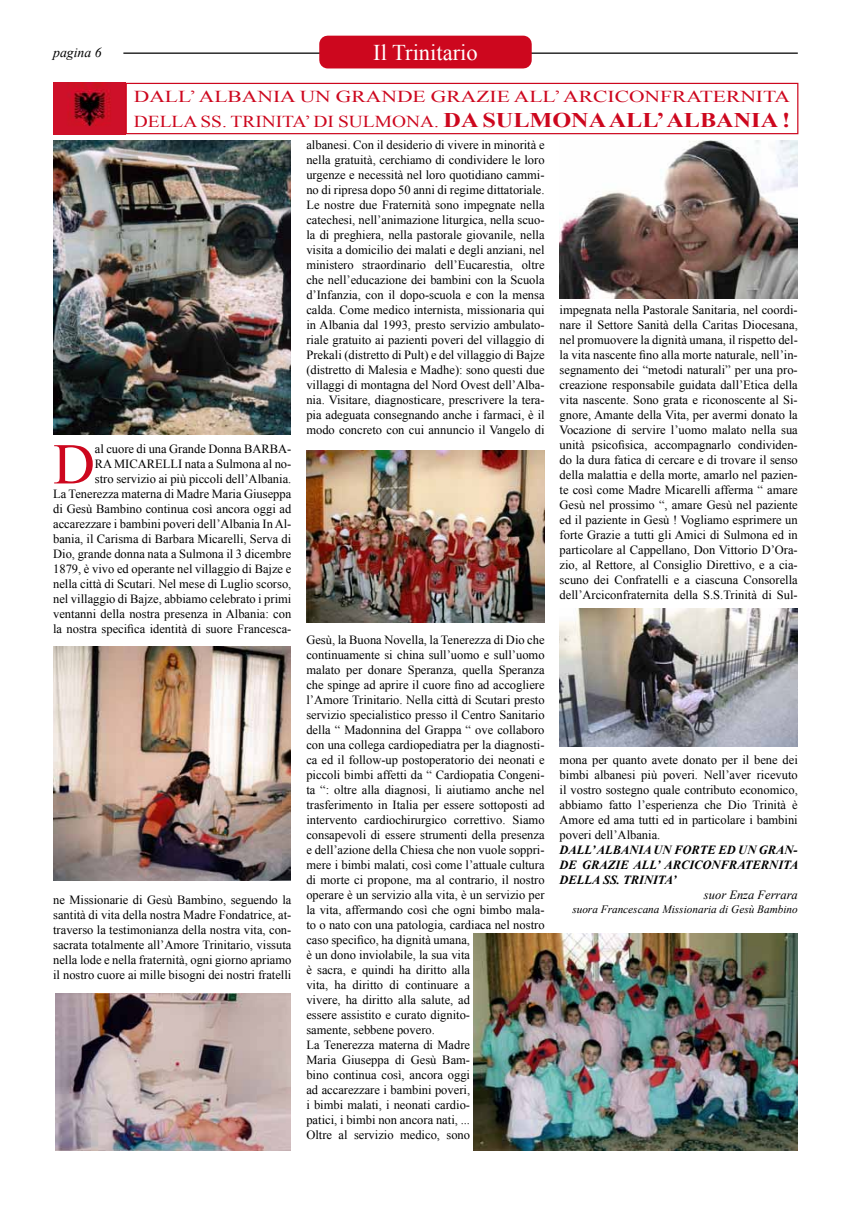
<style>
.page{position:relative;width:851px;height:1205px;background:#fff}
.page>*{position:absolute;margin:0;border:0;box-sizing:border-box;transform-origin:0 0}
.t1{font:57.75px "Times New Roman";color:#cd071e}
.t2{font:22.5px "Times New Roman";color:#fff}
.t3{font:16.62px/25px "Times New Roman";color:#cd071e;scale:1.29 1}
.t4{font:italic 13.75px "Times New Roman";color:#000}
.t5{font:12.5px/15px "Times New Roman";color:#000;text-align:justify}
.t6{font:italic 700 12.5px/15px "Times New Roman";color:#000;text-align:justify}
.t7{font:italic 12.5px "Times New Roman";color:#000}
.t8{font:italic 11.25px "Times New Roman";color:#000}
.s1{font-weight:700;font-size:20.88px}
</style>
<div class="page">
<hr style="left:123px;top:53px;width:674px;height:1px;background:#000">
<div style="left:319px;top:36px;width:212px;height:32px;border:17px solid #cd071e"></div>
<img style="left:53px;top:83px;width:73px;height:51px">
<img style="left:53px;top:647px;width:238px;height:233px">
<img style="left:55px;top:993px;width:236px;height:157px">
<img style="left:473px;top:934px;width:324px;height:216px">
<img style="left:306px;top:450px;width:238px;height:172px">
<img style="left:53px;top:140px;width:238px;height:294px">
<img style="left:559px;top:140px;width:238px;height:158px">
<img style="left:559px;top:609px;width:238px;height:138px">
<div style="left:126px;top:83px;width:672px;height:51px;border:1px solid #cd071e"></div>
<p class="t4" style="left:53px;top:43px;width:50px">pagina 6</p>
<h2 class="t2" style="left:373px;top:38px;width:106px">Il Trinitario</h2>
<h3 class="t3" style="left:134px;top:83px;width:510px">DALL’ ALBANIA UN GRANDE GRAZIE ALL’ ARCICONFRATERNITA<br>DELLA SS. TRINITA’ DI SULMONA. <span class="s1">DA SULMONA ALL’ ALBANIA !</span></h3>
<h1 class="t1" style="left:53px;top:425px;width:43px">D</h1>
<p class="t5" style="left:53px;top:441px;width:240px;text-align:right">al cuore di una Grande Donna BARBA-<br>RA MICARELLI nata a Sulmona al no-<br>stro servizio ai più piccoli dell’Albania.<br>La Tenerezza materna di Madre Maria Giuseppa di Gesù Bambino continua così ancora oggi ad accarezzare i bambini poveri dell’Albania In Al&shy;bania, il Carisma di Barbara Micarelli, Serva di Dio, grande donna nata a Sulmona il 3 dicembre 1879, è vivo ed operante nel villaggio di Bajze e nella città di Scutari. Nel mese di Luglio scorso, nel villaggio di Bajze, abbiamo celebrato i primi ventanni della nostra presenza in Albania: con la nostra specifica identità di suore Francesca-</p>
<p class="t5" style="left:53px;top:891px;width:240px">ne Missionarie di Gesù Bambino, seguendo la santità di vita della nostra Madre Fondatrice, at&shy;traverso la testimonianza della nostra vita, con&shy;sacrata totalmente all’Amore Trinitario, vissuta nella lode e nella fraternità, ogni giorno apriamo il nostro cuore ai mille bisogni dei nostri fratelli</p>
<p class="t5" style="left:306px;top:137px;width:240px">albanesi. Con il desiderio di vivere in minorità e nella gratuità, cerchiamo di condividere le loro urgenze e necessità nel loro quotidiano cammi&shy;no di ripresa dopo 50 anni di regime dittatoriale.<br>Le nostre due Fraternità sono impegnate nella catechesi, nell’animazione liturgica, nella scuo&shy;la di preghiera, nella pastorale giovanile, nella visita a domicilio dei malati e degli anziani, nel ministero straordinario dell’Eucarestia, oltre che nell’educazione dei bambini con la Scuola d’Infanzia, con il dopo-scuola e con la mensa calda. Come medico internista, missionaria qui in Albania dal 1993, presto servizio ambulato&shy;riale gratuito ai pazienti poveri del villaggio di Prekali (distretto di Pult) e del villaggio di Bajze (distretto di Malesia e Madhe): sono questi due villaggi di montagna del Nord Ovest dell’Alba&shy;nia. Visitare, diagnosticare, prescrivere la tera&shy;pia adeguata consegnando anche i farmaci, è il modo concreto con cui annuncio il Vangelo di</p>
<p class="t5" style="left:306px;top:632px;width:240px;text-align:left">Gesù, la Buona Novella, la Tenerezza di Dio che continuamente si china sull’uomo e sull’uomo malato per donare Speranza, quella Speranza che spinge ad aprire il cuore fino ad accogliere l’Amore Trinitario. Nella città di Scutari presto servizio specialistico presso il Centro Sanitario della “ Madonnina del Grappa “ ove collaboro con una collega cardiopediatra per la diagnosti&shy;ca ed il follow-up postoperatorio dei neonati e piccoli bimbi affetti da “ Cardiopatia Congeni&shy;ta “: oltre alla diagnosi, li aiutiamo anche nel trasferimento in Italia per essere sottoposti ad intervento cardiochirurgico correttivo. Siamo consapevoli di essere strumenti della presenza e dell’azione della Chiesa che non vuole soppri&shy;mere i bimbi malati, così come l’attuale cultura di morte ci propone, ma al contrario, il nostro operare è un servizio alla vita, è un servizio per la vita, affermando così che ogni bimbo mala&shy;to o nato con una patologia, cardiaca nel nostro caso specifico, ha dignità umana,<br>è un dono inviolabile, la sua vita<br>è sacra, e quindi ha diritto alla<br>vita, ha diritto di continuare a<br>vivere, ha diritto alla salute, ad<br>essere assistito e curato dignito-<br>samente, sebbene povero.<br>La Tenerezza materna di Madre<br>Maria Giuseppa di Gesù Bam-<br>bino continua così, ancora oggi<br>ad accarezzare i bambini poveri,<br>i bimbi malati, i neonati cardio-<br>patici, i bimbi non ancora nati, ...<br>Oltre al servizio medico, sono</p>
<p class="t5" style="left:559px;top:302px;width:240px">impegnata nella Pastorale Sanitaria, nel coordi&shy;nare il Settore Sanità della Caritas Diocesana, nel promuovere la dignità umana, il rispetto del&shy;la vita nascente fino alla morte naturale, nell’in&shy;segnamento dei “metodi naturali” per una pro&shy;creazione responsabile guidata dall’Etica della vita nascente. Sono grata e riconoscente al Si&shy;gnore, Amante della Vita, per avermi donato la Vocazione di servire l’uomo malato nella sua unità psicofisica, accompagnarlo condividen&shy;do la dura fatica di cercare e di trovare il senso della malattia e della morte, amarlo nel pazien&shy;te così come Madre Micarelli afferma “ amare Gesù nel prossimo “, amare Gesù nel paziente ed il paziente in Gesù ! Vogliamo esprimere un forte Grazie a tutti gli Amici di Sulmona ed in particolare al Cappellano, Don Vittorio D’Ora&shy;zio, al Rettore, al Consiglio Direttivo, e a cia&shy;scuno dei Confratelli e a ciascuna Consorella dell’Arciconfraternita della S.S.Trinità di Sul-</p>
<p class="t5" style="left:559px;top:752px;width:240px">mona per quanto avete donato per il bene dei bimbi albanesi più poveri. Nell’aver ricevuto il vostro sostegno quale contributo economico, abbiamo fatto l’esperienza che Dio Trinità è Amore ed ama tutti ed in particolare i bambini poveri dell’Albania.</p>
<p class="t6" style="left:559px;top:842px;width:240px">DALL’ ALBANIA UN FORTE ED UN GRAN-DE GRAZIE ALL’ ARCICONFRATERNITA DELLA SS. TRINITA’</p>
<p class="t7" style="left:703px;top:886px;width:95px">suor Enza Ferrara</p>
<p class="t8" style="left:572px;top:901px;width:227px">suora Francescana Missionaria di Gesù Bambino</p>
</div>
